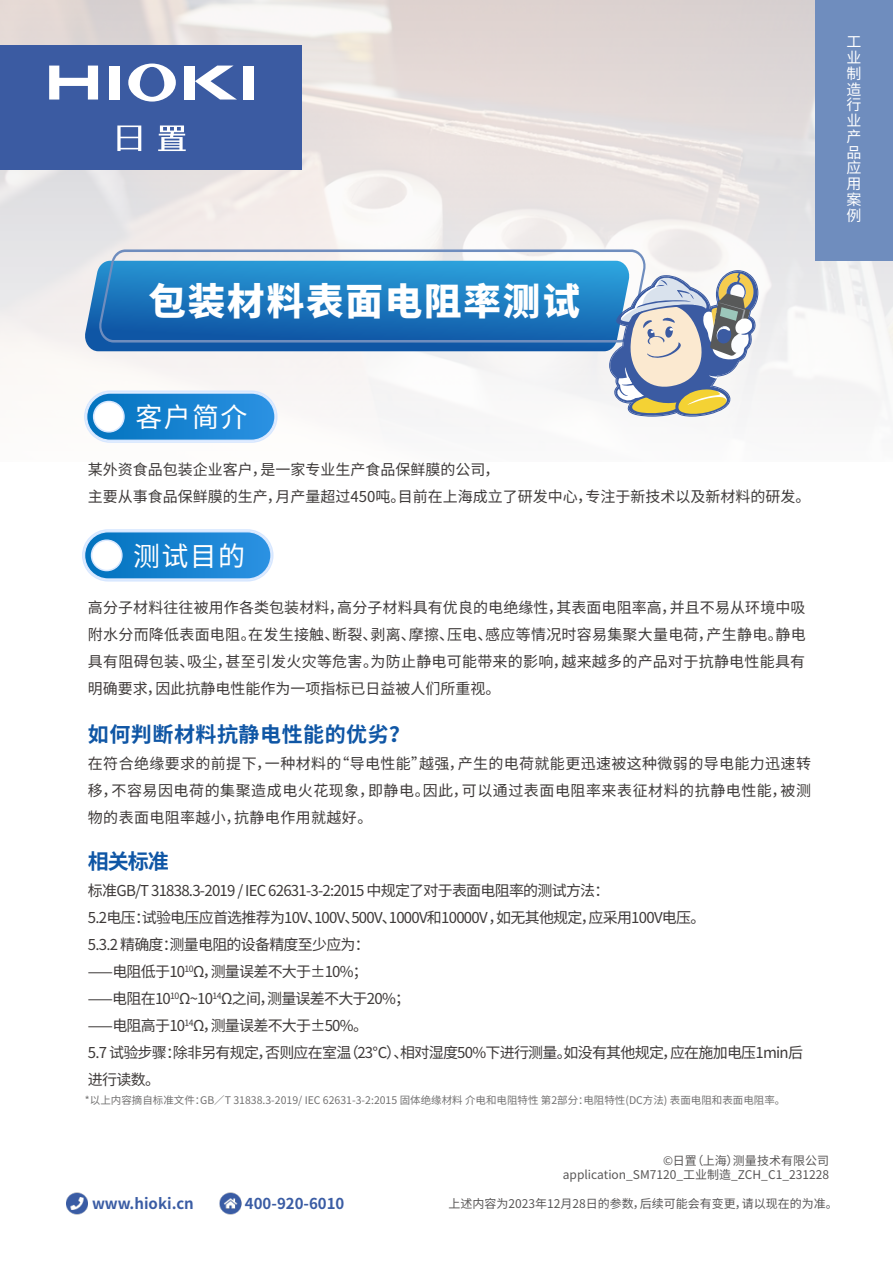
<style>
.page{position:relative;width:893px;height:1263px;background:#fff}
.page>*{position:absolute;margin:0;border:0;box-sizing:border-box;transform-origin:0 0}
.t1{font:800 37.5px "Source Han Sans CN";letter-spacing:.05em;color:#fff}
.t2{font:27px "Source Han Sans CN";letter-spacing:.05em;color:#fff}
.t3{font:700 21px "Source Han Sans CN";letter-spacing:.025em;color:#0f56a5}
.t4{font:15px/27px "Source Han Sans CN";letter-spacing:-.05em;color:#3e3a39;text-align:justify}
.t5{font:15px/27px "Source Han Sans CN";color:#3e3a39}
.t6{font:700 15px "Source Han Sans CN";color:#3a5ca4}
.t7{font:15px/15.8px "Source Han Sans CN";color:#fff;text-align:justify}
.t8{font:12px/14.4px "Source Han Sans CN";color:#595757;text-align:right}
.t9{font:10.5px "Source Han Sans CN";color:#727171}
</style>
<div class="page">
<img style="left:0;top:0;width:893px;height:418px">
<div style="left:0;top:45px;width:301px;height:124px;background:#3b5ba2"></div>
<svg style="left:83px;top:261px;width:526px;height:90px;background:#2e6cb0"></svg>
<svg style="left:99px;top:249px;width:547px;height:94px;background:#3988c4"></svg>
<svg style="left:609px;top:270px;width:149px;height:148px"></svg>
<div style="left:815px;top:0;width:78px;height:260px;background:#6f8dbe"></div>
<svg style="left:83px;top:390px;width:195px;height:53px;background:#489cdb"></svg>
<div style="left:94px;top:401px;width:30px;height:31px;background:#fff;border-radius:50%"></div>
<div style="left:93px;top:401px;width:32px;height:32px;border:2px solid #d7e7ff;border-radius:50%"></div>
<svg style="left:49px;top:66px;width:49px;height:34px"></svg>
<div style="left:109px;top:66px;width:10px;height:34px;background:#fff"></div>
<svg style="left:128px;top:64px;width:48px;height:38px"></svg>
<div style="left:185px;top:66px;width:10px;height:34px;background:#fff"></div>
<svg style="left:195px;top:66px;width:42px;height:34px"></svg>
<div style="left:244px;top:66px;width:10px;height:34px;background:#fff"></div>
<svg style="left:117px;top:125px;width:24px;height:26px"></svg>
<svg style="left:158px;top:125px;width:28px;height:26px"></svg>
<svg style="left:82px;top:529px;width:192px;height:53px;background:#479cdb"></svg>
<div style="left:92px;top:540px;width:30px;height:30px;background:#fff;border-radius:50%"></div>
<div style="left:91px;top:539px;width:32px;height:32px;border:2px solid #d7e7ff;border-radius:50%"></div>
<img style="left:66px;top:1192px;width:22px;height:23px">
<img style="left:219px;top:1192px;width:23px;height:23px">
<h1 class="t1" style="left:149px;top:281px;width:433px">包装材料表面电阻率测试</h1>
<p class="t7" style="left:847px;top:34px;width:16px">工业制造行业产品应用案例</p>
<h2 class="t2" style="left:135px;top:402px;width:114px">客户简介</h2>
<p class="t5" style="left:88px;top:456px;width:724px">某外资食品包装企业客户，是一家专业生产食品保鲜膜的公司，<br>主要从事食品保鲜膜的生产，月产量超过450吨。目前在上海成立了研发中心，专注于新技术以及新材料的研发。</p>
<h2 class="t2" style="left:133px;top:541px;width:114px">测试目的</h2>
<p class="t4" style="left:88px;top:595px;width:719px">高分子材料往往被用作各类包装材料，高分子材料具有优良的电绝缘性，其表面电阻率高，并且不易从环境中吸附水分而降低表面电阻。在发生接触、断裂、剥离、摩擦、压电、感应等情况时容易集聚大量电荷，产生静电。静电具有阻碍包装、吸尘，甚至引发火灾等危害。为防止静电可能带来的影响，越来越多的产品对于抗静电性能具有明确要求，因此抗静电性能作为一项指标已日益被人们所重视。</p>
<h3 class="t3" style="left:88px;top:723px;width:324px">如何判断材料抗静电性能的优劣？</h3>
<p class="t4" style="left:88px;top:751px;width:725px">在符合绝缘要求的前提下，一种材料的“导电性能”越强，产生的电荷就能更迅速被这种微弱的导电能力迅速转移，不容易因电荷的集聚造成电火花现象，即静电。因此，可以通过表面电阻率来表征材料的抗静电性能，被测物的表面电阻率越小，抗静电作用就越好。</p>
<h3 class="t3" style="left:88px;top:850px;width:82px">相关标准</h3>
<p class="t4" style="left:88px;top:878px;width:717px;text-align:left">标准GB/T 31838.3-2019 / IEC 62631-3-2:2015 中规定了对于表面电阻率的测试方法：<br>5.2电压：试验电压应首选推荐为10V、100V、500V、1000V和10000V ，如无其他规定，应采用100V电压。<br>5.3.2 精确度：测量电阻的设备精度至少应为：<br>⸺电阻低于10<sup>10</sup>Ω，测量误差不大于±10%；<br>⸺电阻在10<sup>10</sup>Ω~10<sup>14</sup>Ω之间，测量误差不大于20%；<br>⸺电阻高于10<sup>14</sup>Ω，测量误差不大于±50%。<br>5.7 试验步骤：除非另有规定，否则应在室温（23℃）、相对湿度50%下进行测量。如没有其他规定，应在施加电压1min后进行读数。</p>
<p class="t9" style="left:85px;top:1094px;width:702px">*以上内容摘自标准文件：GB／T 31838.3-2019/ IEC 62631-3-2:2015 固体绝缘材料 介电和电阻特性 第2部分：电阻特性(DC方法) 表面电阻和表面电阻率。</p>
<p class="t8" style="left:563px;top:1153px;width:268px">©日置（上海）测量技术有限公司application_SM7120_工业制造_ZCH_C1_231228</p>
<p class="t6" style="left:92px;top:1195px;width:103px">www.hioki.cn</p>
<p class="t6" style="left:245px;top:1195px;width:101px">400-920-6010</p>
<p class="t8" style="left:448px;top:1196px;width:391px">上述内容为2023年12月28日的参数，后续可能会有变更，请以现在的为准。</p>
</div>
